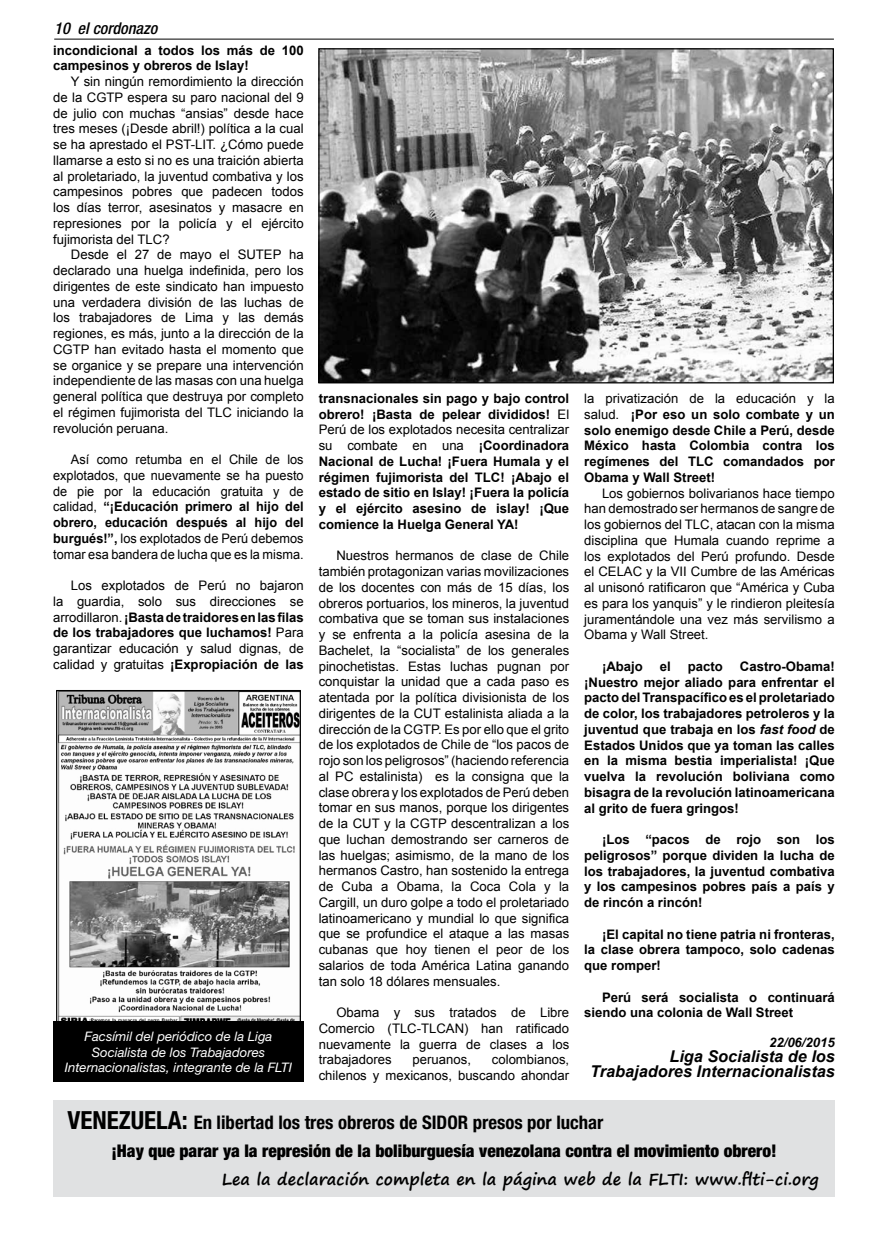
<style>
.page{position:relative;width:888px;height:1242px;background:#fff}
.page>*{position:absolute;margin:0;border:0;box-sizing:border-box;transform-origin:0 0}
.t1{font:700 condensed 18.75px "Helvetica Neue LT Std";color:#000}
.t2{font:900 condensed 17.5px "Helvetica Neue LT Std";color:#000}
.t3{font:700 16.25px "Segoe Print";color:#000}
.t4{font:italic 700 16.25px/15px "Arial";color:#000;text-align:right}
.t5{font:italic 500 condensed 16.25px "Helvetica Neue LT Std";letter-spacing:-.01em;color:#000}
.t6{font:13.12px/15.8px "Arial";color:#000;text-align:justify}
.t7{font:700 13.12px/15.8px "Arial";color:#000;text-align:justify}
.t8{font:italic 13.12px/15.8px "Helvetica Neue LT Std";color:#fff;text-align:center}
.t9{font:italic 700 13.12px "Arial";color:#000}
.s1{font-weight:700}
.s2{font-weight:400}
.s3{font-style:italic}
.s4{font-size:25px}
</style>
<div class="page">
<hr style="left:54px;top:39px;width:780px;height:1px;background:#000">
<img style="left:58px;top:692px;width:241px;height:330px">
<div style="left:56px;top:690px;width:245px;height:366px;border:1px solid #000"></div>
<div style="left:53px;top:1100px;width:781px;height:97px;background:#e0e1e2"></div>
<img style="left:320px;top:50px;width:512px;height:331px">
<div style="left:53px;top:1022px;width:251px;height:60px;background:#000"></div>
<p class="t5" style="left:54px;top:19px;width:106px">10 el cordonazo</p>
<p class="t7" style="left:53px;top:42px;width:252px">incondicional a todos los más de 100 campesinos y obreros de Islay!</p>
<p class="t6" style="left:53px;top:74px;width:252px;text-indent:18px">Y sin ningún remordimiento la dirección de la CGTP espera su paro nacional del 9 de julio con muchas “ansias” desde hace tres meses (¡Desde abril!) política a la cual se ha aprestado el PST-LIT. ¿Cómo puede llamarse a esto si no es una traición abierta al proletariado, la juventud combativa y los campesinos pobres que padecen todos los días terror, asesinatos y masacre en represiones por la policía y el ejército fujimorista del TLC?</p>
<p class="t6" style="left:53px;top:247px;width:252px;text-indent:18px">Desde el 27 de mayo el SUTEP ha declarado una huelga indefinida, pero los dirigentes de este sindicato han impuesto una verdadera división de las luchas de los trabajadores de Lima y las demás regiones, es más, junto a la dirección de la CGTP han evitado hasta el momento que se organice y se prepare una intervención independiente de las masas con una huelga general política que destruya por completo el régimen fujimorista del TLC iniciando la revolución peruana.</p>
<p class="t6" style="left:53px;top:452px;width:252px;text-indent:18px">Así como retumba en el Chile de los explotados, que nuevamente se ha puesto de pie por la educación gratuita y de calidad, <span class="s1">“¡Educación primero al hijo del obrero, educación después al hijo del burgués!”,</span> los explotados de Perú debemos tomar esa bandera de lucha que es la misma.</p>
<p class="t6" style="left:53px;top:578px;width:252px;text-indent:18px">Los explotados de Perú no bajaron la guardia, solo sus direcciones se arrodillaron.<span class="s1">¡Basta de traidores en las filas de los trabajadores que luchamos!</span> Para garantizar educación y salud dignas, de calidad y gratuitas <span class="s1">¡Expropiación de las</span></p>
<p class="t7" style="left:319px;top:391px;width:252px">transnacionales sin pago y bajo control obrero! ¡Basta de pelear divididos! <span class="s2">El Perú de los explotados necesita centralizar su combate en una</span> ¡Coordinadora Nacional de Lucha! ¡Fuera Humala y el régimen fujimorista del TLC! ¡Abajo el estado de sitio en Islay! ¡Fuera la policía y el ejército asesino de islay! ¡Que comience la Huelga General YA!</p>
<p class="t6" style="left:319px;top:548px;width:252px;text-indent:18px">Nuestros hermanos de clase de Chile también protagonizan varias movilizaciones de los docentes con más de 15 días, los obreros portuarios, los mineros, la juventud combativa que se toman sus instalaciones y se enfrenta a la policía asesina de la Bachelet, la “socialista” de los generales pinochetistas. Estas luchas pugnan por conquistar la unidad que a cada paso es atentada por la política divisionista de los dirigentes de la CUT estalinista aliada a la dirección de la CGTP. Es por ello que el grito de los explotados de Chile de “los pacos de rojo son los peligrosos” (haciendo referencia al PC estalinista) es la consigna que la clase obrera y los explotados de Perú deben tomar en sus manos, porque los dirigentes de la CUT y la CGTP descentralizan a los que luchan demostrando ser carneros de las huelgas; asimismo, de la mano de los hermanos Castro, han sostenido la entrega de Cuba a Obama, la Coca Cola y la Cargill, un duro golpe a todo el proletariado latinoamericano y mundial lo que significa que se profundice el ataque a las masas cubanas que hoy tienen el peor de los salarios de toda América Latina ganando tan solo 18 dólares mensuales.</p>
<p class="t6" style="left:319px;top:1005px;width:252px;text-indent:18px">Obama y sus tratados de Libre Comercio (TLC-TLCAN) han ratificado nuevamente la guerra de clases a los trabajadores</p>
<p class="t7" style="left:584px;top:391px;width:252px"><span class="s2">la privatización de la educación y la salud.</span> ¡Por eso un solo combate y un solo enemigo desde Chile a Perú, desde México hasta Colombia contra los regímenes del TLC comandados por Obama y Wall Street!</p>
<p class="t6" style="left:584px;top:485px;width:252px;text-indent:18px">Los gobiernos bolivarianos hace tiempo han demostrado ser hermanos de sangre de los gobiernos del TLC, atacan con la misma disciplina que Humala cuando reprime a los explotados del Perú profundo. Desde el CELAC y la VII Cumbre de las Américas al unisonó ratificaron que “América y Cuba es para los yanquis” y le rindieron pleitesía juramentándole una vez más servilismo a Obama y Wall Street.</p>
<p class="t7" style="left:602px;top:659px;width:42px">¡Abajo</p>
<p class="t7" style="left:660px;top:659px;width:12px">el</p>
<p class="t7" style="left:688px;top:659px;width:37px">pacto</p>
<p class="t7" style="left:584px;top:659px;width:252px;text-indent:156px">Castro-Obama! ¡Nuestro mejor aliado para enfrentar el pacto del Transpacífico es el proletariado de color, los trabajadores petroleros y la juventud que trabaja en los <span class="s3">fast food</span> de Estados Unidos que ya toman las calles en la misma bestia imperialista! ¡Que vuelva la revolución boliviana como bisagra de la revolución latinoamericana al grito de fuera gringos!</p>
<p class="t7" style="left:584px;top:832px;width:252px;text-indent:18px">¡Los “pacos de rojo son los peligrosos” porque dividen la lucha de los trabajadores, la juventud combativa y los campesinos pobres país a país y de rincón a rincón!</p>
<p class="t7" style="left:584px;top:927px;width:252px;text-indent:18px">¡El capital no tiene patria ni fronteras, la clase obrera tampoco, solo cadenas que romper!</p>
<p class="t7" style="left:584px;top:990px;width:252px;text-indent:18px">Perú será socialista o continuará siendo una colonia de Wall Street</p>
<p class="t9" style="left:769px;top:1034px;width:67px">22/06/2015</p>
<p class="t4" style="left:590px;top:1050px;width:246px">Liga Socialista de los<br>Trabajadores Internacionalistas</p>
<h1 class="t1" style="left:67px;top:1111px;width:537px"><span class="s4">VENEZUELA:</span> En libertad los tres obreros de SIDOR presos por luchar</h1>
<h2 class="t2" style="left:111px;top:1140px;width:666px">¡Hay que parar ya la represión de la boliburguesía venezolana contra el movimiento obrero!</h2>
<p class="t8" style="left:65px;top:1028px;width:229px">Facsímil del periódico de la Liga<br>Socialista de los Trabajadores<br>Internacionalistas, integrante de la FLTI</p>
<p class="t6" style="left:319px;top:1052px;width:252px;text-align:right">colombianos,<br>chilenos y mexicanos, buscando ahondar</p>
<p class="t6" style="left:412px;top:1052px;width:60px">peruanos,</p>
<p class="t3" style="left:222px;top:1165px;width:598px">Lea la declaración completa en la página web de la FLTI: www.flti-ci.org</p>
</div>
